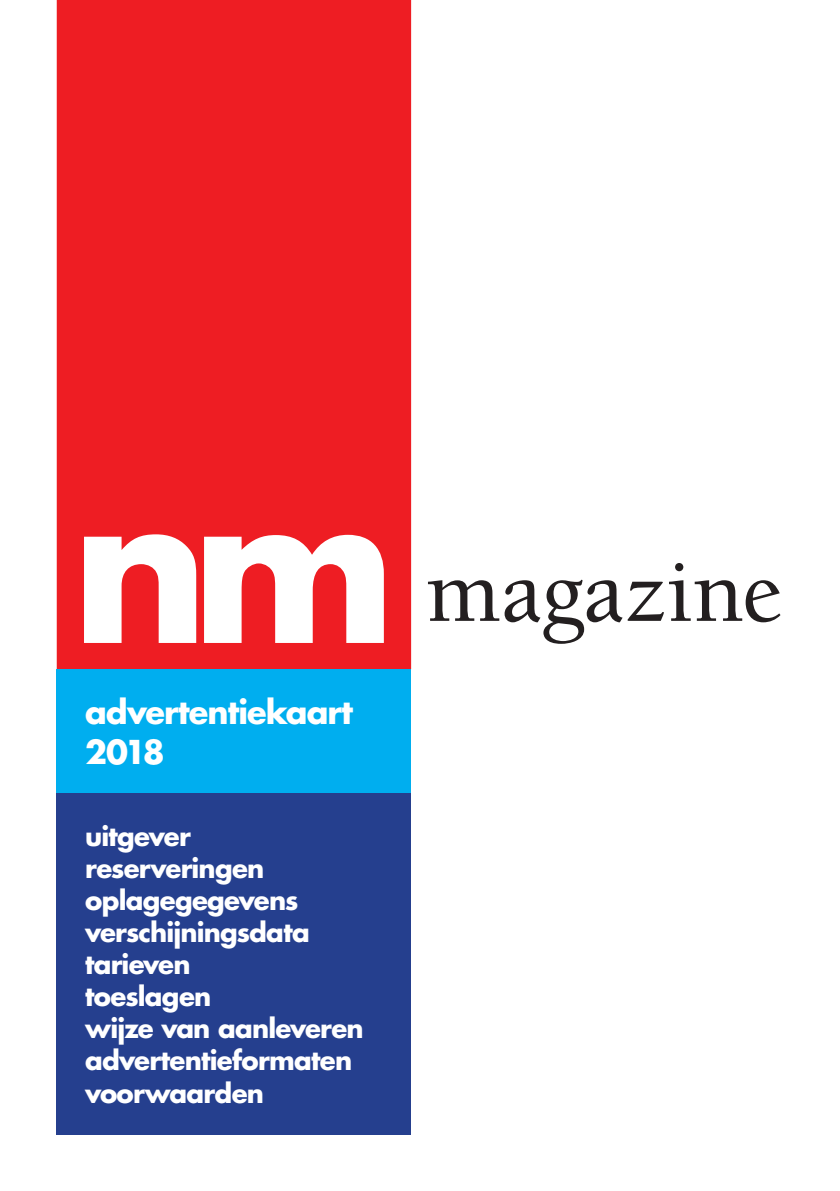
<style>
.page{position:relative;width:840px;height:1191px;background:#fff}
.page>*{position:absolute;margin:0;border:0;box-sizing:border-box;transform-origin:0 0}
.t1{font:500 91.8px "Berkeley";color:#231f20}
.t2{font:700 32px/40px "Futura Std";letter-spacing:-.03em;color:#fff}
.t3{font:700 26px/32px "Futura Std";letter-spacing:-.03em;color:#fff}
</style>
<div class="page">
<svg style="left:57px;top:0;width:354px;height:669px;background:#f03a40"></svg>
<div style="left:57px;top:669px;width:354px;height:124px;background:#00aeef"></div>
<div style="left:57px;top:793px;width:354px;height:341px;background:#253f8e"></div>
<p class="t2" style="left:85px;top:692px;width:269px">advertentiekaart<br>2018</p>
<p class="t3" style="left:85px;top:820px;width:280px">uitgever reserveringen oplagegegevens verschijningsdata tarieven<br>toeslagen<br>wijze van aanleveren advertentieformaten voorwaarden</p>
<h1 class="t1" style="left:425px;top:543px;width:358px">magazine</h1>
</div>
